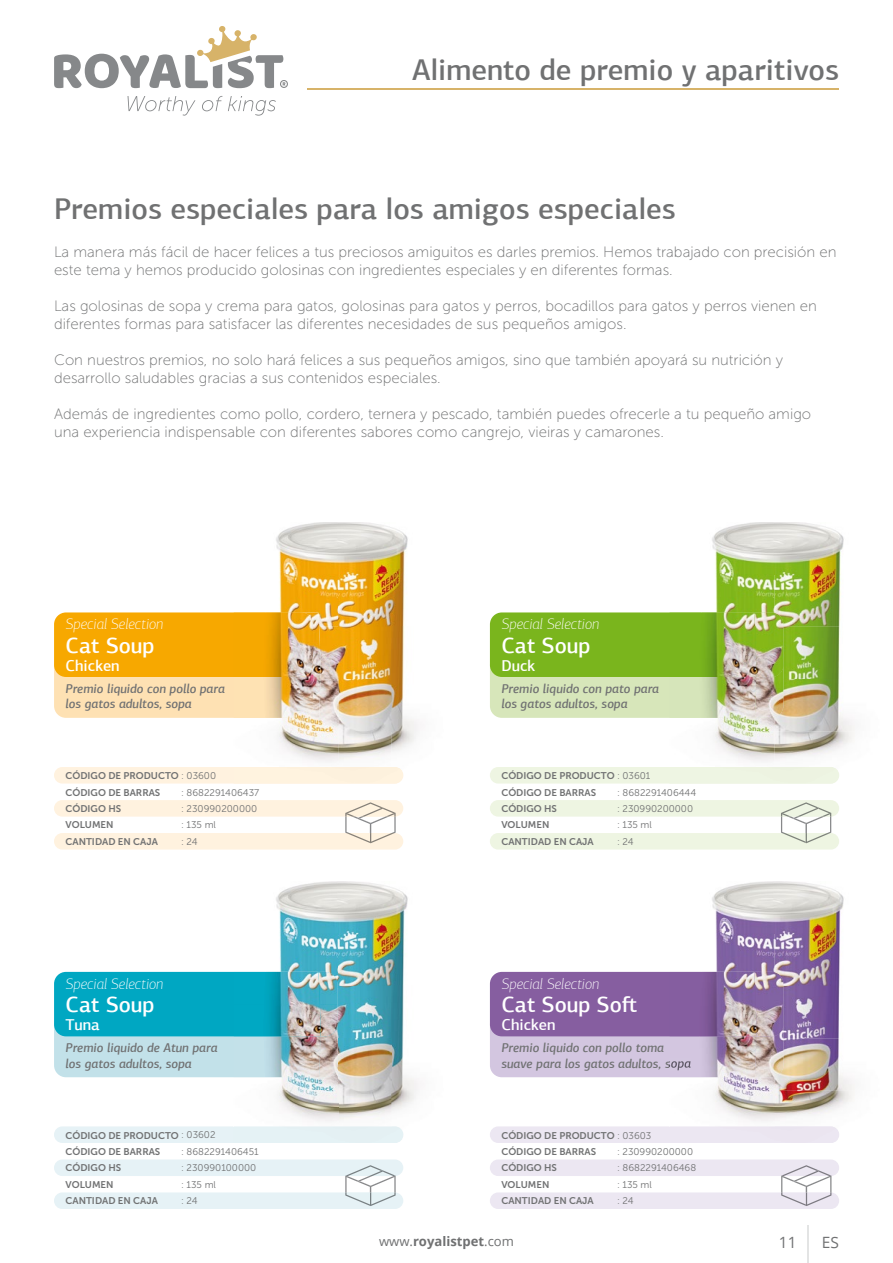
<style>
.page{position:relative;width:893px;height:1263px;background:#fff}
.page>*{position:absolute;margin:0;border:0;box-sizing:border-box;transform-origin:0 0}
.t1{font:500 30px "PF Agora Sans Pro";color:#707172}
.t2{font:500 22.05px "PF Agora Sans Pro";color:#fff}
.t3{font:500 15.75px "PF Agora Sans Pro";color:#fff}
.t4{font:15.6px "Open Sans";color:#707172}
.t5{font:italic 100 15.3px "PF Agora Sans Pro";color:#fff}
.t6{font:15px/18px "Museo Sans 100";color:#707172}
.t7{font:700 13.05px "Open Sans";color:#707172}
.t8{font:italic 500 12.75px/15.3px "PF Agora Sans Pro";color:#707172}
.t9{font:9.75px/16.4px "Museo Sans 700";color:#707172}
.t10{font:9.75px/16.4px "Museo Sans 300";color:#707172}
.s1{font-family:"Museo Sans 300"}
.s2{font-weight:400}
</style>
<div class="page">
<svg style="left:54px;top:26px;width:234px;height:62px"></svg>
<svg style="left:128px;top:96px;width:67px;height:20px"></svg>
<svg style="left:202px;top:96px;width:20px;height:15px"></svg>
<svg style="left:228px;top:96px;width:48px;height:20px"></svg>
<hr style="left:807px;top:1226px;width:1px;height:37px;background:#e3e4e4">
<div style="left:54px;top:767px;width:349px;height:16px;background:#fff2df;border-radius:8px"></div>
<div style="left:54px;top:1126px;width:349px;height:17px;background:#e6f2f6;border-radius:8px"></div>
<div style="left:54px;top:800px;width:349px;height:17px;background:#fff2df;border-radius:8px"></div>
<div style="left:54px;top:1159px;width:349px;height:17px;background:#e6f2f6;border-radius:8px"></div>
<div style="left:54px;top:833px;width:349px;height:16px;background:#fff2df;border-radius:8px"></div>
<div style="left:54px;top:1192px;width:349px;height:17px;background:#e6f2f6;border-radius:8px"></div>
<div style="left:54px;top:653px;width:259px;height:65px;background:#fee1b3;border-radius:12px"></div>
<div style="left:54px;top:1013px;width:283px;height:64px;background:#c2e1e9;border-radius:12px"></div>
<div style="left:54px;top:612px;width:259px;height:65px;background:#f7a800;border-radius:12px"></div>
<div style="left:54px;top:972px;width:283px;height:64px;background:#00a7c2;border-radius:12px"></div>
<img style="left:276px;top:522px;width:132px;height:105px">
<img style="left:320px;top:627px;width:71px;height:52px">
<img style="left:391px;top:627px;width:27px;height:157px">
<img style="left:234px;top:679px;width:157px;height:105px">
<img style="left:234px;top:767px;width:169px;height:16px">
<img style="left:234px;top:679px;width:30px;height:39px">
<img style="left:234px;top:612px;width:30px;height:1px">
<img style="left:313px;top:612px;width:7px;height:106px">
<img style="left:264px;top:677px;width:49px;height:41px">
<img style="left:264px;top:612px;width:49px;height:65px">
<div style="left:490px;top:1126px;width:349px;height:17px;background:#ece7f2;border-radius:8px"></div>
<div style="left:490px;top:1159px;width:349px;height:17px;background:#ece7f2;border-radius:8px"></div>
<div style="left:490px;top:1192px;width:349px;height:17px;background:#ece7f2;border-radius:8px"></div>
<div style="left:490px;top:1013px;width:293px;height:64px;background:#d3c6e0;border-radius:12px"></div>
<div style="left:490px;top:972px;width:293px;height:64px;background:#865ea0;border-radius:12px"></div>
<div style="left:490px;top:767px;width:349px;height:16px;background:#eef5e2;border-radius:8px"></div>
<div style="left:490px;top:800px;width:349px;height:17px;background:#eef5e2;border-radius:8px"></div>
<div style="left:490px;top:833px;width:349px;height:16px;background:#eef5e2;border-radius:8px"></div>
<div style="left:490px;top:653px;width:293px;height:65px;background:#d7e6ba;border-radius:12px"></div>
<div style="left:490px;top:612px;width:293px;height:65px;background:#7ab51d;border-radius:12px"></div>
<img style="left:712px;top:522px;width:132px;height:52px">
<img style="left:715px;top:574px;width:59px;height:38px">
<img style="left:774px;top:574px;width:67px;height:53px">
<img style="left:783px;top:627px;width:57px;height:52px">
<img style="left:669px;top:718px;width:105px;height:66px">
<img style="left:774px;top:679px;width:81px;height:105px">
<img style="left:669px;top:767px;width:170px;height:16px">
<img style="left:756px;top:677px;width:27px;height:41px">
<img style="left:669px;top:612px;width:31px;height:1px">
<img style="left:756px;top:612px;width:27px;height:65px">
<img style="left:700px;top:612px;width:56px;height:106px">
<img style="left:234px;top:881px;width:174px;height:105px">
<img style="left:337px;top:986px;width:54px;height:52px">
<img style="left:391px;top:986px;width:27px;height:126px">
<img style="left:234px;top:1038px;width:157px;height:83px">
<img style="left:234px;top:1036px;width:103px;height:41px">
<img style="left:234px;top:972px;width:103px;height:64px">
<img style="left:264px;top:972px;width:56px;height:105px">
<img style="left:712px;top:881px;width:132px;height:52px">
<img style="left:669px;top:933px;width:105px;height:39px">
<img style="left:774px;top:933px;width:66px;height:53px">
<img style="left:783px;top:986px;width:57px;height:52px">
<img style="left:669px;top:1077px;width:105px;height:44px">
<img style="left:774px;top:1038px;width:81px;height:82px">
<img style="left:756px;top:1036px;width:27px;height:41px">
<img style="left:756px;top:972px;width:27px;height:64px">
<img style="left:669px;top:1061px;width:22px;height:9px">
<img style="left:700px;top:972px;width:56px;height:105px">
<svg style="left:345px;top:1165px;width:51px;height:41px"></svg>
<svg style="left:781px;top:1165px;width:50px;height:41px"></svg>
<svg style="left:345px;top:802px;width:51px;height:41px"></svg>
<svg style="left:781px;top:802px;width:50px;height:41px"></svg>
<hr style="left:307px;top:89px;width:532px;height:1px;background:#d7b369">
<h1 class="t1" style="left:412px;top:51px;width:428px">Alimento de premio y aparitivos</h1>
<h1 class="t1" style="left:54px;top:190px;width:623px">Premios especiales para los amigos especiales</h1>
<p class="t6" style="left:54px;top:243px;width:784px">La manera más fácil de hacer felices a tus preciosos amiguitos es darles premios. Hemos trabajado con precisión en este tema y hemos producido golosinas con ingredientes especiales y en diferentes formas.</p>
<p class="t6" style="left:54px;top:297px;width:764px">Las golosinas de sopa y crema para gatos, golosinas para gatos y perros, bocadillos para gatos y perros vienen en diferentes formas para satisfacer las diferentes necesidades de sus pequeños amigos.</p>
<p class="t6" style="left:54px;top:351px;width:731px">Con nuestros premios, no solo hará felices a sus pequeños amigos, sino que también apoyará su nutrición y desarrollo saludables gracias a sus contenidos especiales.</p>
<p class="t6" style="left:54px;top:405px;width:759px">Además de ingredientes como pollo, cordero, ternera y pescado, también puedes ofrecerle a tu pequeño amigo una experiencia indispensable con diferentes sabores como cangrejo, vieiras y camarones.</p>
<p class="t5" style="left:66px;top:615px;width:99px">Special Selection</p>
<p class="t5" style="left:501px;top:615px;width:99px">Special Selection</p>
<h2 class="t2" style="left:66px;top:632px;width:90px">Cat Soup</h2>
<p class="t3" style="left:66px;top:655px;width:56px">Chicken</p>
<h2 class="t2" style="left:501px;top:632px;width:90px">Cat Soup</h2>
<p class="t3" style="left:501px;top:655px;width:35px">Duck</p>
<p class="t8" style="left:66px;top:681px;width:161px">Premio liquido con pollo para los gatos adultos, sopa</p>
<p class="t8" style="left:501px;top:681px;width:159px">Premio liquido con pato para los gatos adultos, sopa</p>
<p class="t9" style="left:66px;top:767px;width:152px">CÓDIGO DE PRODUCTO <span class="s1">: 03600<br></span>CÓDIGO DE BARRAS<br>CÓDIGO HS<br>VOLUMEN<br>CANTIDAD EN CAJA</p>
<p class="t10" style="left:181px;top:784px;width:80px">: 8682291406437 : 230990200000 : 135 ml<br>: 24</p>
<p class="t9" style="left:501px;top:767px;width:151px">CÓDIGO DE PRODUCTO <span class="s1">: 03601<br></span>CÓDIGO DE BARRAS<br>CÓDIGO HS<br>VOLUMEN<br>CANTIDAD EN CAJA</p>
<p class="t10" style="left:617px;top:784px;width:81px">: 8682291406444 : 230990200000 : 135 ml<br>: 24</p>
<p class="t5" style="left:66px;top:975px;width:99px">Special Selection</p>
<p class="t5" style="left:501px;top:975px;width:99px">Special Selection</p>
<h2 class="t2" style="left:66px;top:991px;width:90px">Cat Soup</h2>
<p class="t3" style="left:66px;top:1015px;width:36px">Tuna</p>
<h2 class="t2" style="left:501px;top:991px;width:138px">Cat Soup Soſt</h2>
<p class="t3" style="left:501px;top:1015px;width:56px">Chicken</p>
<p class="t8" style="left:66px;top:1040px;width:153px">Premio liquido de Atun para los gatos adultos, sopa</p>
<p class="t8" style="left:501px;top:1040px;width:191px">Premio liquido con pollo toma suave para los gatos adultos, sopa</p>
<p class="t9" style="left:66px;top:1127px;width:151px">CÓDIGO DE PRODUCTO <span class="s1">: 03602<br></span>CÓDIGO DE BARRAS<br>CÓDIGO HS<br>VOLUMEN<br>CANTIDAD EN CAJA</p>
<p class="t10" style="left:181px;top:1143px;width:79px">: 8682291406451 : 230990100000 : 135 ml<br>: 24</p>
<p class="t9" style="left:501px;top:1127px;width:151px">CÓDIGO DE PRODUCTO <span class="s1">: 03603<br></span>CÓDIGO DE BARRAS<br>CÓDIGO HS<br>VOLUMEN<br>CANTIDAD EN CAJA</p>
<p class="t10" style="left:617px;top:1143px;width:81px">: 230990200000 : 8682291406468 : 135 ml<br>: 24</p>
<p class="t7" style="left:379px;top:1232px;width:136px"><span class="s2">www.</span>royalistpet<span class="s2">.com</span></p>
<p class="t4" style="left:779px;top:1232px;width:19px">11</p>
<p class="t4" style="left:822px;top:1232px;width:19px">ES</p>
</div>
